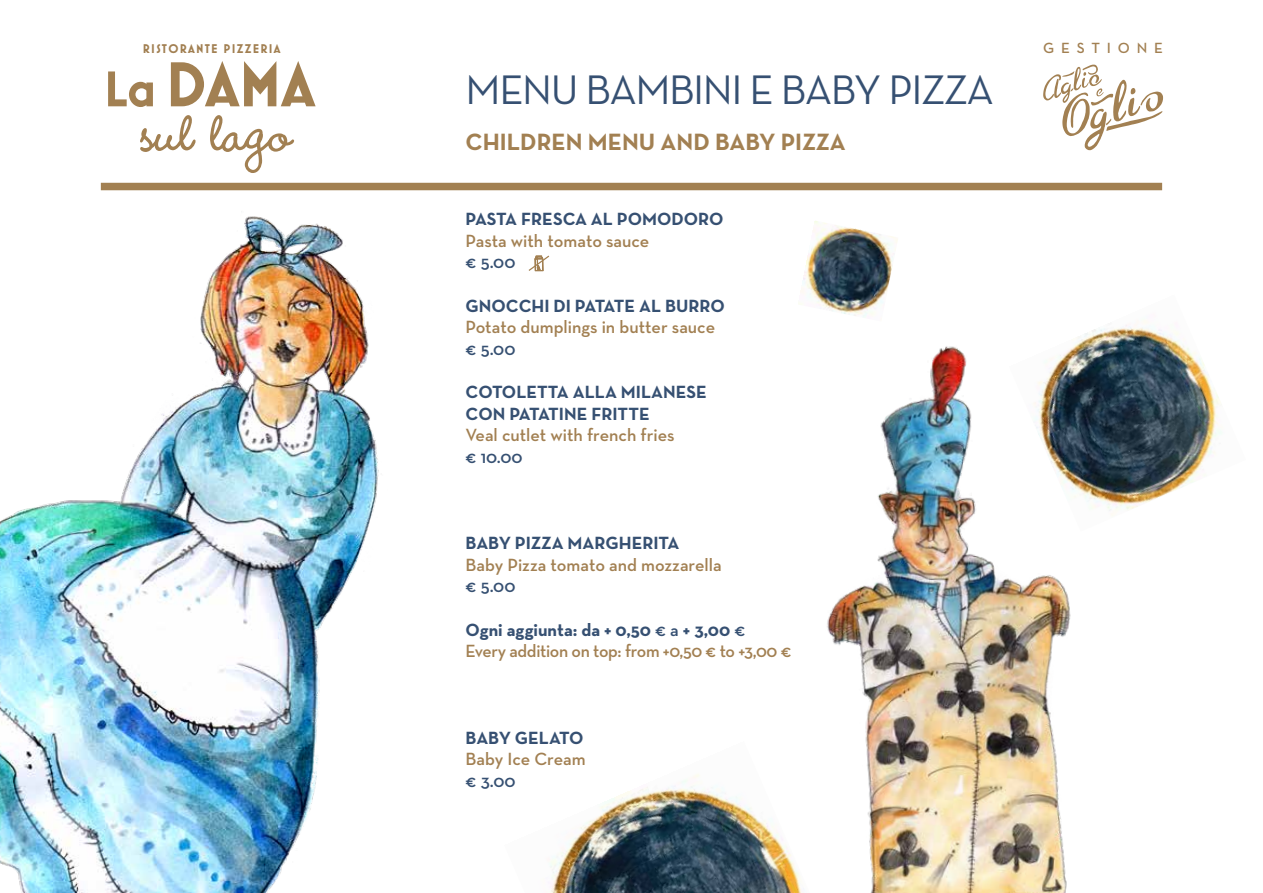
<style>
.page{position:relative;width:1263px;height:893px;background:#fff}
.page>*{position:absolute;margin:0;border:0;box-sizing:border-box;transform-origin:0 0}
.t1{font:700 66.6px "Wendy LP Std";color:#a28052}
.t2{font:700 64.2px "Mostra Nuova";color:#a28052}
.t3{font:42px "Neutra Text";letter-spacing:-.035em;color:#365072}
.t4{font:700 24px "Neutra Text";color:#a28052}
.t5{font:600 18px "Neutra Text";color:#a28052}
.t6{font:700 18px/21.6px "Neutra Text";color:#365072}
.t7{font:600 18px/21.6px "Neutra Text";letter-spacing:-.02em;color:#a28052}
.t8{font:600 18px "Neutra Text";color:#365072}
.t9{font:600 15px "Neutra Text";letter-spacing:.455em;color:#a28052}
.t10{font:700 12.9px "Mostra Nuova";letter-spacing:.1em;color:#a28052}
.s1{font-size:50.85px}
.s2{font-weight:700;color:#365072}
.s3{color:#365072}
</style>
<div class="page">
<svg style="left:1043px;top:65px;width:120px;height:85px"></svg>
<div style="left:101px;top:183px;width:1061px;height:7px;background:#a28052"></div>
<img style="left:0;top:182px;width:451px;height:711px">
<img style="left:827px;top:346px;width:244px;height:547px">
<img style="left:798px;top:221px;width:100px;height:97px">
<img style="left:1009px;top:320px;width:213px;height:212px">
<img style="left:550px;top:774px;width:252px;height:119px">
<svg style="left:528px;top:255px;width:22px;height:17px"></svg>
<p class="t10" style="left:143px;top:41px;width:139px">RISTORANTE PIZZERIA</p>
<h2 class="t2" style="left:104px;top:47px;width:212px"><span class="s1">La</span> DAMA</h2>
<h1 class="t1" style="left:141px;top:93px;width:153px">sul lago</h1>
<h3 class="t3" style="left:466px;top:64px;width:530px">MENU BAMBINI E BABY PIZZA</h3>
<h3 class="t4" style="left:466px;top:127px;width:382px">CHILDREN MENU AND BABY PIZZA</h3>
<p class="t6" style="left:466px;top:208px;width:260px">PASTA FRESCA AL POMODORO</p>
<p class="t5" style="left:466px;top:230px;width:185px">Pasta with tomato sauce</p>
<p class="t8" style="left:466px;top:251px;width:51px">€ 5.00</p>
<p class="t6" style="left:466px;top:294px;width:261px">GNOCCHI DI PATATE AL BURRO</p>
<p class="t5" style="left:466px;top:316px;width:251px">Potato dumplings in butter sauce</p>
<p class="t8" style="left:466px;top:338px;width:51px">€ 5.00</p>
<p class="t6" style="left:466px;top:381px;width:243px">COTOLETTA ALLA MILANESE<br>CON PATATINE FRITTE</p>
<p class="t5" style="left:466px;top:424px;width:211px">Veal cutlet with french fries</p>
<p class="t8" style="left:466px;top:446px;width:59px">€ 10.00</p>
<p class="t6" style="left:466px;top:532px;width:215px">BABY PIZZA MARGHERITA</p>
<p class="t5" style="left:466px;top:554px;width:258px">Baby Pizza tomato and mozzarella</p>
<p class="t8" style="left:466px;top:575px;width:51px">€ 5.00</p>
<p class="t7" style="left:466px;top:618px;width:327px"><span class="s2">Ogni aggiunta: da + 0,50</span> <span class="s3">€ a</span> <span class="s2">+ 3,00</span> <span class="s3">€<br></span>Every addition on top: from +0,50 € to +3,00 €</p>
<p class="t6" style="left:466px;top:726px;width:119px">BABY GELATO</p>
<p class="t5" style="left:466px;top:748px;width:122px">Baby Ice Cream</p>
<p class="t8" style="left:466px;top:770px;width:52px">€ 3.00</p>
<p class="t9" style="left:1043px;top:39px;width:121px">GESTIONE</p>
</div>
